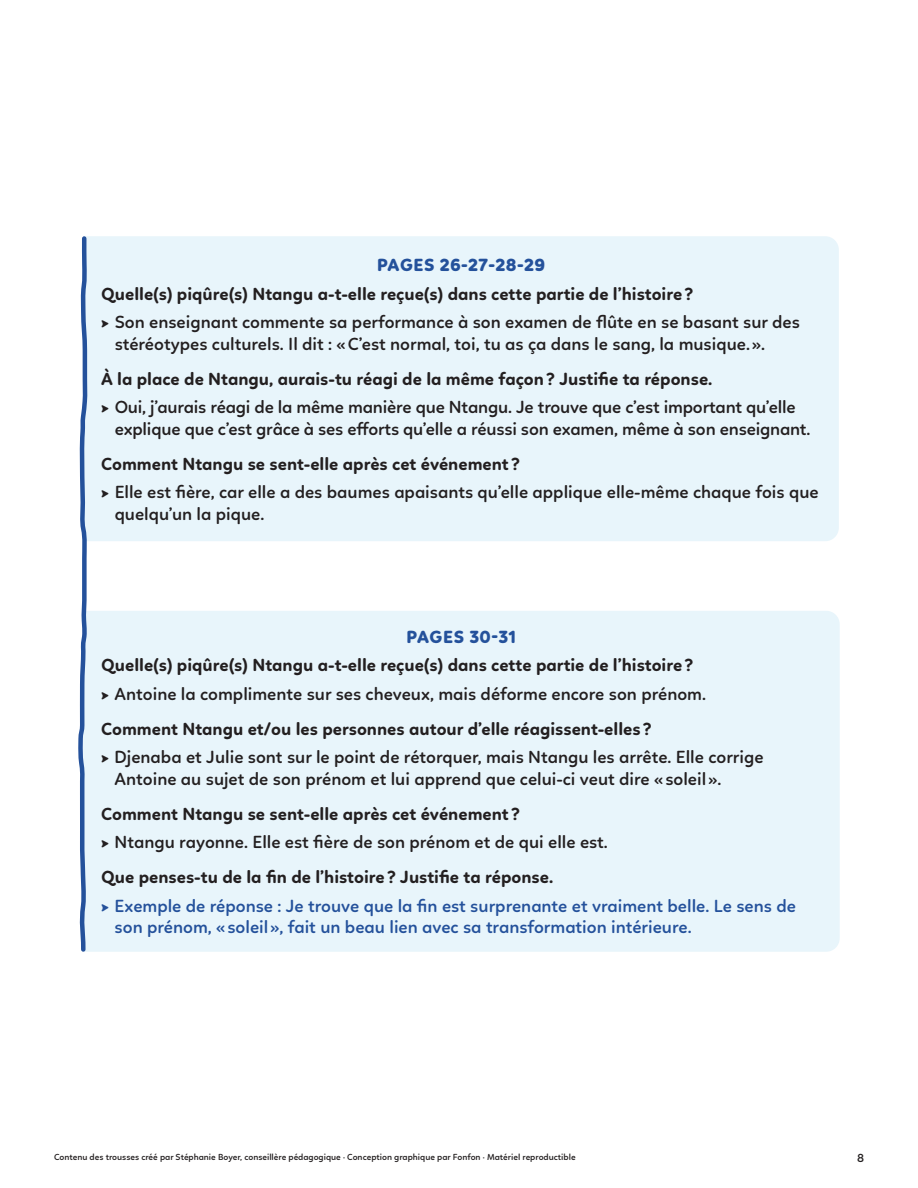
<style>
.page{position:relative;width:918px;height:1188px;background:#fff}
.page>*{position:absolute;margin:0;border:0;box-sizing:border-box;transform-origin:0 0}
.t1{font:600 18px/21.6px "Linotte";color:#231f20}
.t2{font:700 18px "Linotte";color:#231f20}
.t3{font:600 18px/21.6px "Linotte";color:#24519b}
.t4{font:800 18px "Linotte";letter-spacing:.02em;color:#24519b}
.t5{font:600 12px "Linotte";color:#231f20}
.t6{font:600 9px "Linotte";color:#231f20}
</style>
<div class="page">
<div style="left:90px;top:236px;width:749px;height:305px;background:#e8f5fb"></div>
<div style="left:90px;top:611px;width:750px;height:341px;background:#e8f5fb"></div>
<svg style="left:78px;top:236px;width:12px;height:716px"></svg>
<p class="t4" style="left:377px;top:254px;width:170px">PAGES 26-27-28-29</p>
<p class="t2" style="left:101px;top:283px;width:594px">Quelle(s) piqûre(s) Ntangu a-t-elle reçue(s) dans cette partie de l’histoire?</p>
<p class="t1" style="left:115px;top:311px;width:687px;text-indent:-14px">► Son enseignant commente sa performance à son examen de flûte en se basant sur des stéréotypes culturels. Il dit : «C’est normal, toi, tu as ça dans le sang, la musique. ».</p>
<p class="t2" style="left:101px;top:368px;width:613px">À la place de Ntangu, aurais-tu réagi de la même façon? Justifie ta réponse.</p>
<p class="t1" style="left:115px;top:396px;width:697px;text-indent:-14px">► Oui, j’aurais réagi de la même manière que Ntangu. Je trouve que c’est important qu’elle explique que c’est grâce à ses efforts qu’elle a réussi son examen, même à son enseignant.</p>
<p class="t2" style="left:101px;top:453px;width:420px">Comment Ntangu se sent-elle après cet événement ?</p>
<p class="t1" style="left:115px;top:481px;width:706px;text-indent:-14px">► Elle est fière, car elle a des baumes apaisants qu’elle applique elle-même chaque fois que quelqu’un la pique.</p>
<p class="t4" style="left:407px;top:626px;width:111px">PAGES 30-31</p>
<p class="t2" style="left:101px;top:654px;width:594px">Quelle(s) piqûre(s) Ntangu a-t-elle reçue(s) dans cette partie de l’histoire?</p>
<p class="t1" style="left:101px;top:683px;width:606px">► Antoine la complimente sur ses cheveux, mais déforme encore son prénom.</p>
<p class="t2" style="left:101px;top:718px;width:552px">Comment Ntangu et/ou les personnes autour d’elle réagissent-elles ?</p>
<p class="t1" style="left:115px;top:746px;width:650px;text-indent:-14px">► Djenaba et Julie sont sur le point de rétorquer, mais Ntangu les arrête. Elle corrige<br>Antoine au sujet de son prénom et lui apprend que celui-ci veut dire « soleil ».</p>
<p class="t2" style="left:101px;top:803px;width:420px">Comment Ntangu se sent-elle après cet événement ?</p>
<p class="t1" style="left:101px;top:831px;width:508px">► Ntangu rayonne. Elle est fière de son prénom et de qui elle est.</p>
<p class="t2" style="left:101px;top:866px;width:454px">Que penses-tu de la fin de l’histoire? Justifie ta réponse.</p>
<p class="t3" style="left:115px;top:895px;width:683px;text-indent:-14px">► Exemple de réponse : Je trouve que la fin est surprenante et vraiment belle. Le sens de son prénom, « soleil », fait un beau lien avec sa transformation intérieure.</p>
<p class="t6" style="left:54px;top:1152px;width:523px">Contenu des trousses créé par Stéphanie Boyer, conseillère pédagogique · Conception graphique par Fonfon · Matériel reproductible</p>
<p class="t5" style="left:857px;top:1151px;width:8px">8</p>
</div>
